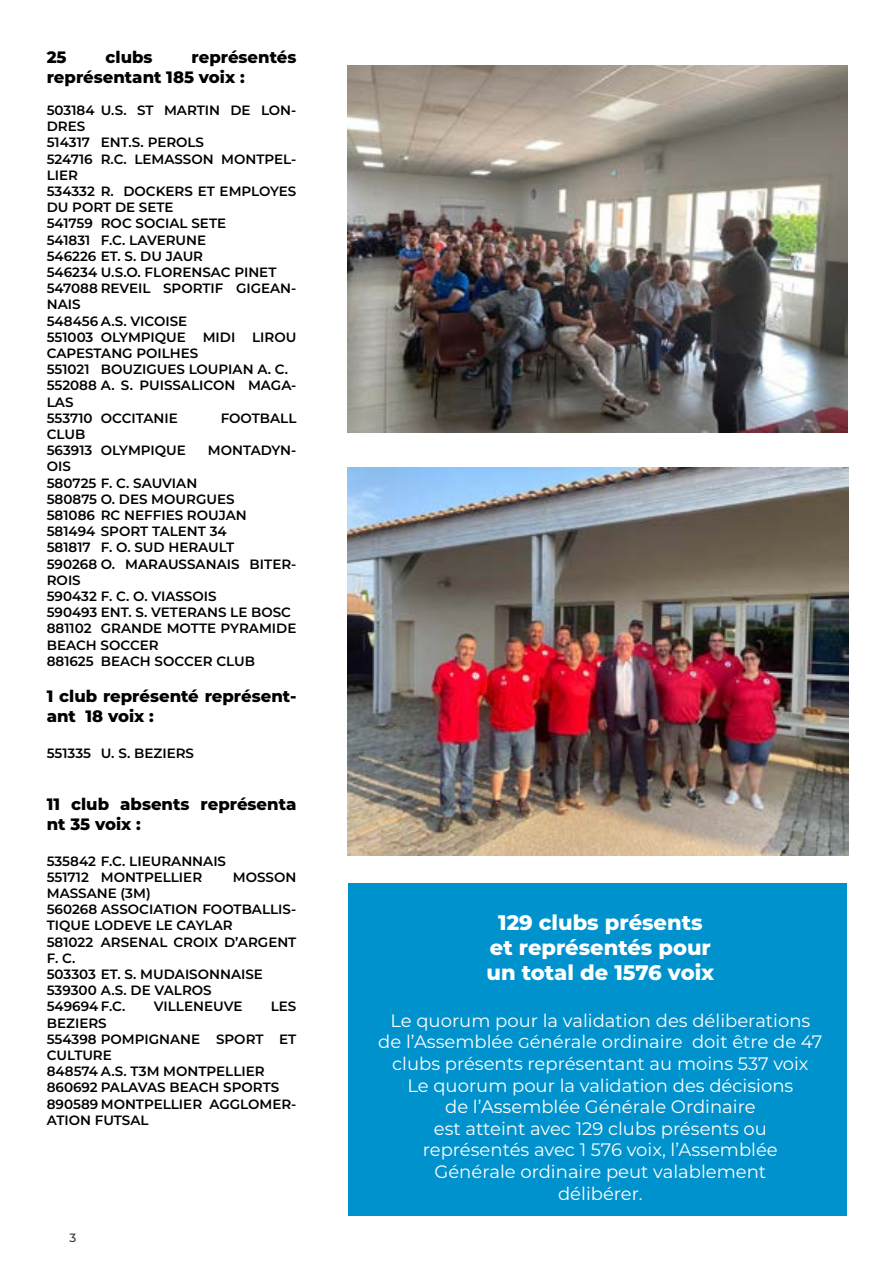
<style>
.page{position:relative;width:893px;height:1263px;background:#fff}
.page>*{position:absolute;margin:0;border:0;box-sizing:border-box;transform-origin:0 0}
.t1{font:800 21px/25.2px "Montserrat";color:#fff;text-align:center}
.t2{font:18px/21.6px "Montserrat";color:#fff;text-align:center}
.t3{font:800 16.5px/19.8px "Montserrat";color:#000}
.t4{font:600 13.5px/16.2px "Montserrat";color:#000}
.t5{font:500 12px "Montserrat";color:#333332}
</style>
<div class="page">
<div style="left:348px;top:884px;width:498px;height:332px;background:#0092cd"></div>
<img style="left:348px;top:66px;width:499px;height:366px">
<img style="left:348px;top:468px;width:501px;height:387px">
<p class="t3" style="left:47px;top:46px;width:251px;text-indent:145px">représentés représentant 185 voix :</p>
<p class="t4" style="left:47px;top:101px;width:251px">503184 U.S. ST MARTIN DE LON-<br>DRES<br>514317 ENT.S. PEROLS<br>524716 R.C. LEMASSON MONTPEL-<br>LIER<br>534332 R. DOCKERS ET EMPLOYES<br>DU PORT DE SETE<br>541759 ROC SOCIAL SETE<br>541831 F.C. LAVERUNE<br>546226 ET. S. DU JAUR<br>546234 U.S.O. FLORENSAC PINET<br>547088 REVEIL SPORTIF GIGEAN-<br>NAIS<br>548456 A.S. VICOISE<br>551003 OLYMPIQUE MIDI LIROU<br>CAPESTANG POILHES<br>551021 BOUZIGUES LOUPIAN A. C.<br>552088 A. S. PUISSALICON MAGA-<br>LAS<br>553710 OCCITANIE</p>
<p class="t3" style="left:47px;top:46px;width:21px">25</p>
<p class="t3" style="left:106px;top:46px;width:48px">clubs</p>
<p class="t4" style="left:221px;top:409px;width:77px">FOOTBALL</p>
<p class="t4" style="left:47px;top:425px;width:141px">CLUB<br>563913 OLYMPIQUE</p>
<p class="t4" style="left:208px;top:442px;width:90px">MONTADYN-</p>
<p class="t4" style="left:47px;top:458px;width:251px">OIS<br>580725 F. C. SAUVIAN<br>580875 O. DES MOURGUES<br>581086 RC NEFFIES ROUJAN<br>581494 SPORT TALENT 34<br>581817 F. O. SUD HERAULT<br>590268 O. MARAUSSANAIS BITER-<br>ROIS<br>590432 F. C. O. VIASSOIS<br>590493 ENT. S. VETERANS LE BOSC<br>881102 GRANDE MOTTE PYRAMIDE<br>BEACH SOCCER<br>881625 BEACH SOCCER CLUB</p>
<p class="t3" style="left:47px;top:685px;width:251px">1 club représenté représent&shy;ant 18 voix :</p>
<p class="t4" style="left:47px;top:744px;width:149px">551335 U. S. BEZIERS</p>
<p class="t3" style="left:47px;top:793px;width:251px">11 club absents représenta nt 35 voix :</p>
<p class="t4" style="left:47px;top:852px;width:181px">535842 F.C. LIEURANNAIS<br>551712 MONTPELLIER</p>
<p class="t4" style="left:233px;top:868px;width:65px">MOSSON</p>
<p class="t4" style="left:47px;top:884px;width:251px">MASSANE (3M)<br>560268 ASSOCIATION FOOTBALLIS-<br>TIQUE LODEVE LE CAYLAR<br>581022 ARSENAL CROIX D’ARGENT<br>F. C.<br>503303 ET. S. MUDAISONNAISE<br>539300 A.S. DE VALROS<br>549694 F.C.</p>
<p class="t4" style="left:154px;top:998px;width:90px">VILLENEUVE</p>
<p class="t4" style="left:271px;top:998px;width:27px">LES</p>
<p class="t4" style="left:47px;top:1014px;width:251px">BEZIERS<br>554398 POMPIGNANE SPORT ET<br>CULTURE<br>848574 A.S. T3M MONTPELLIER<br>860692 PALAVAS BEACH SPORTS<br>890589 MONTPELLIER AGGLOMER-<br>ATION FUTSAL</p>
<p class="t5" style="left:70px;top:1230px;width:8px">3</p>
<h1 class="t1" style="left:487px;top:908px;width:229px">129 clubs présents et représentés pour un total de 1576 voix</h1>
<p class="t2" style="left:378px;top:1009px;width:446px">Le quorum pour la validation des déliberations de l’Assemblée Générale ordinaire doit être de 47 clubs présents représentant au moins 537 voix<br>Le quorum pour la validation des décisions<br>de l’Assemblée Générale Ordinaire<br>est atteint avec 129 clubs présents ou<br>représentés avec 1 576 voix, l’Assemblée<br>Générale ordinaire peut valablement<br>délibérer.</p>
</div>
